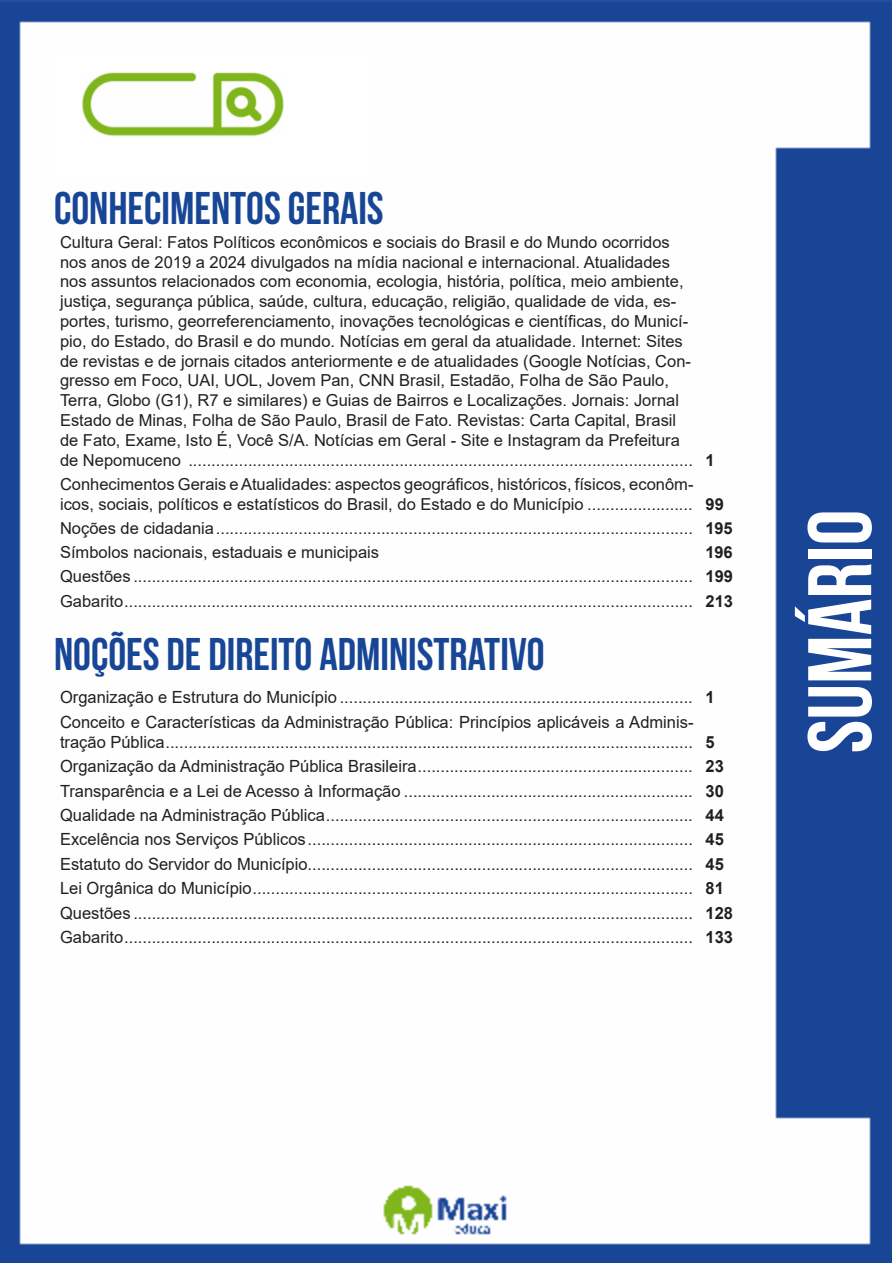
<style>
.page{position:relative;width:893px;height:1263px;background:#fff}
.page>*{position:absolute;margin:0;border:0;box-sizing:border-box;transform-origin:0 0}
.t1{font:700 90px "Bebas Neue";color:#fff}
.t2{font:700 45.75px "Bebas Neue";color:#184696}
.ALTERNATIVAS{font:16.8px/20.1px "Arial";color:#231f20}
.INDICE{font:700 16.8px "Arial";color:#231f20}
.ALTERNATIVAS-2{font:16.5px/19.8px "Arial";color:#231f20}
.ALTERNATIVAS-3{font:700 16.5px "Arial";letter-spacing:-.01em;color:#231f20}
.INDICE-2{font:700 16.5px "Arial";color:#231f20}
</style>
<div class="page">
<img style="left:0;top:0;width:892px;height:1263px">
<div style="left:53px;top:55px;width:317px;height:121px;background:#fff"></div>
<img style="left:82px;top:72px;width:201px;height:64px">
<p class="t2" style="left:54px;top:183px;width:331px">CONHECIMENTOS GERAIS</p>
<p class="ALTERNATIVAS-2" style="left:60px;top:232px;width:634px">Cultura Geral: Fatos Políticos econômicos e sociais do Brasil e do Mundo ocorridos nos anos de 2019 a 2024 divulgados na mídia nacional e internacional. Atualidades nos assuntos relacionados com economia, ecologia, história, política, meio ambiente, justiça, segurança pública, saúde, cultura, educação, religião, qualidade de vida, es&shy;portes, turismo, georreferenciamento, inovações tecnológicas e científicas, do Municí&shy;pio, do Estado, do Brasil e do mundo. Notícias em geral da atualidade. Internet: Sites de revistas e de jornais citados anteriormente e de atualidades (Google Notícias, Con&shy;gresso em Foco, UAI, UOL, Jovem Pan, CNN Brasil, Estadão, Folha de São Paulo, Terra, Globo (G1), R7 e similares) e Guias de Bairros e Localizações. Jornais: Jornal Estado de Minas, Folha de São Paulo, Brasil de Fato. Revistas: Carta Capital, Brasil de Fato, Exame, Isto É, Você S/A. Notícias em Geral - Site e Instagram da Prefeitura de Nepomuceno ..............................................................................................................</p>
<p class="ALTERNATIVAS-2" style="left:60px;top:474px;width:635px">Conhecimentos Gerais e Atualidades: aspectos geográficos, históricos, físicos, econôm&shy;icos, sociais, políticos e estatísticos do Brasil, do Estado e do Município .......................</p>
<p class="ALTERNATIVAS-3" style="left:705px;top:448px;width:11px">1</p>
<p class="ALTERNATIVAS-3" style="left:705px;top:492px;width:20px">99</p>
<p class="ALTERNATIVAS-2" style="left:60px;top:518px;width:634px">Noções de cidadania........................................................................................................</p>
<p class="ALTERNATIVAS-3" style="left:705px;top:516px;width:29px">195</p>
<p class="ALTERNATIVAS-2" style="left:60px;top:542px;width:321px">Símbolos nacionais, estaduais e municipais</p>
<p class="ALTERNATIVAS-3" style="left:705px;top:541px;width:29px">196</p>
<p class="ALTERNATIVAS-2" style="left:60px;top:566px;width:634px">Questões ..........................................................................................................................</p>
<p class="INDICE-2" style="left:705px;top:565px;width:29px">199</p>
<p class="ALTERNATIVAS-2" style="left:60px;top:591px;width:634px">Gabarito............................................................................................................................</p>
<p class="INDICE-2" style="left:705px;top:589px;width:29px">213</p>
<p class="t2" style="left:54px;top:629px;width:492px">NOÇÕES DE DIREITO ADMINISTRATIVO</p>
<p class="ALTERNATIVAS" style="left:60px;top:687px;width:634px">Organização e Estrutura do Município .............................................................................</p>
<p class="INDICE" style="left:705px;top:685px;width:11px">1</p>
<p class="ALTERNATIVAS" style="left:60px;top:711px;width:635px">Conceito e Características da Administração Pública: Princípios aplicáveis a Adminis&shy;tração Pública...................................................................................................................</p>
<p class="INDICE" style="left:705px;top:730px;width:11px">5</p>
<p class="ALTERNATIVAS" style="left:60px;top:756px;width:634px">Organização da Administração Pública Brasileira............................................................</p>
<p class="INDICE" style="left:705px;top:754px;width:20px">23</p>
<p class="ALTERNATIVAS" style="left:60px;top:780px;width:634px">Transparência e a Lei de Acesso à Informação ...............................................................</p>
<p class="INDICE" style="left:705px;top:779px;width:20px">30</p>
<p class="ALTERNATIVAS" style="left:60px;top:805px;width:634px">Qualidade na Administração Pública................................................................................</p>
<p class="INDICE" style="left:705px;top:803px;width:20px">44</p>
<p class="ALTERNATIVAS" style="left:60px;top:829px;width:634px">Excelência nos Serviços Públicos....................................................................................</p>
<p class="INDICE" style="left:705px;top:828px;width:20px">45</p>
<p class="ALTERNATIVAS" style="left:60px;top:854px;width:634px">Estatuto do Servidor do Município....................................................................................</p>
<p class="INDICE" style="left:705px;top:852px;width:20px">45</p>
<p class="ALTERNATIVAS" style="left:60px;top:878px;width:634px">Lei Orgânica do Município................................................................................................</p>
<p class="INDICE" style="left:705px;top:876px;width:20px">81</p>
<p class="ALTERNATIVAS" style="left:60px;top:903px;width:634px">Questões ..........................................................................................................................</p>
<p class="INDICE" style="left:705px;top:901px;width:29px">128</p>
<p class="ALTERNATIVAS" style="left:60px;top:927px;width:634px">Gabarito............................................................................................................................</p>
<p class="INDICE" style="left:705px;top:925px;width:29px">133</p>
<h1 class="t1" style="left:791px;top:753px;width:245px;rotate:-90deg">SUMÁRIO</h1>
</div>
